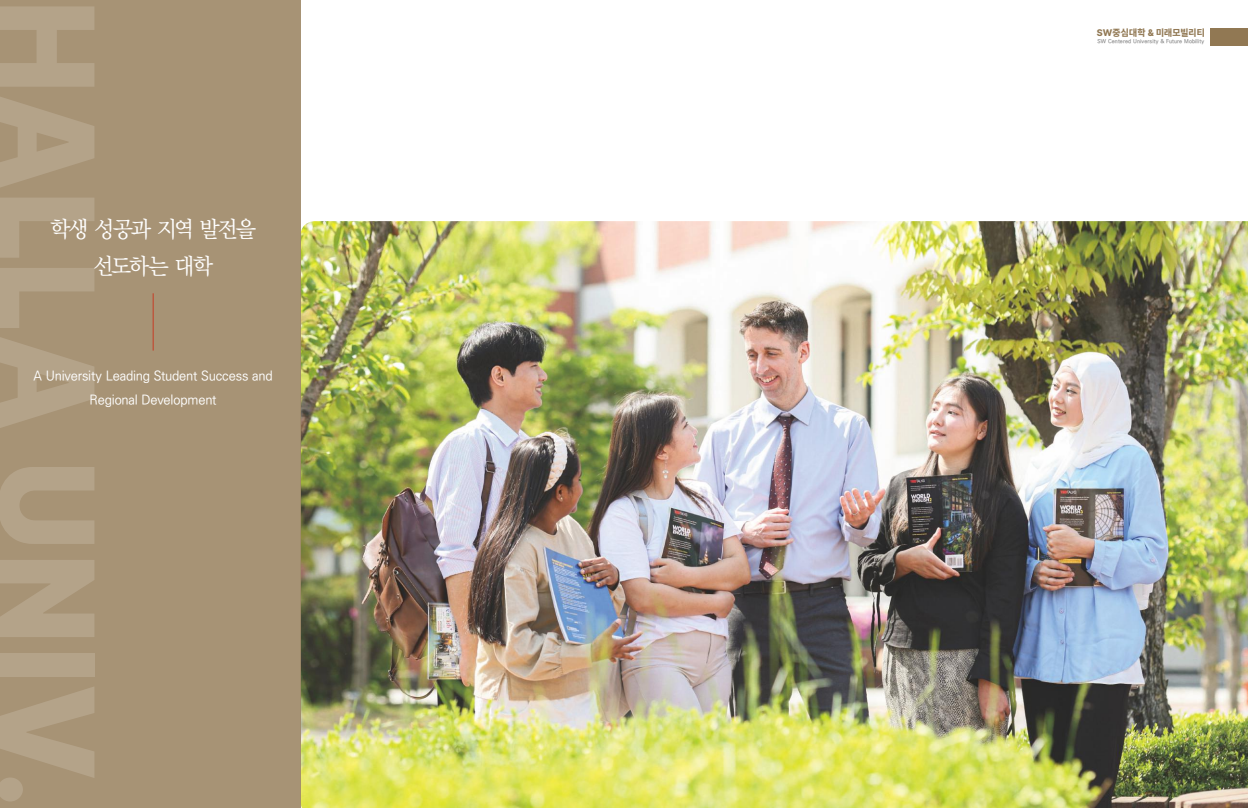
<style>
.page{position:relative;width:1248px;height:808px;background:#fff}
.page>*{position:absolute;margin:0;border:0;box-sizing:border-box;transform-origin:0 0}
.t1{font:23px/37px "YDIY Mj O330";letter-spacing:-.095em;color:#fff;text-align:center;scale:.94 1}
.t2{font:500 13.2px/24.3px "Ko Pub World Dotum";letter-spacing:-.015em;color:#fff;text-align:center}
.t3{font:800 9.5px "Pretendard";letter-spacing:.015em;color:#917853}
.t4{font:700 5.5px "Ko Pub World Dotum";letter-spacing:.02em;color:#8c8c8c}
</style>
<div class="page">
<img style="left:300px;top:221px;width:947px;height:587px">
<div style="left:0;top:0;width:300px;height:808px;background:#a79375"></div>
<hr style="left:153px;top:293px;width:1px;height:58px;background:#c73c25">
<div style="left:1210px;top:28px;width:37px;height:17px;background:#917853"></div>
<h1 class="t1" style="left:50px;top:212px;width:221px">학생 성공과 지역 발전을 선도하는 대학</h1>
<p class="t2" style="left:34px;top:364px;width:240px">A University Leading Student Success and<br>Regional Development</p>
<p class="t3" style="left:1096px;top:27px;width:110px">SW중심대학 &amp; 미래모빌리티</p>
<p class="t4" style="left:1097px;top:38px;width:108px">SW Centered University &amp; Future Mobility</p>
</div>
